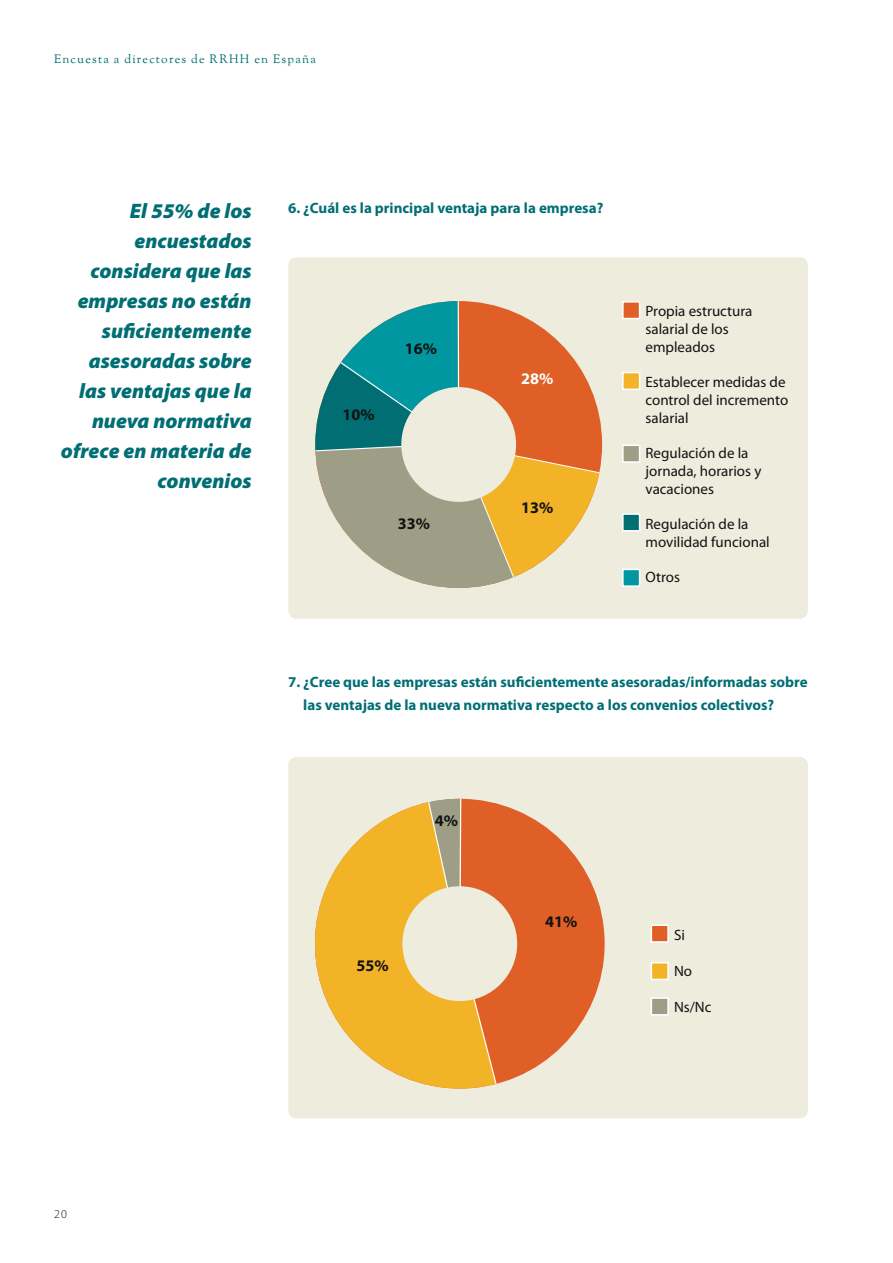
<style>
.page{position:relative;width:893px;height:1263px;background:#fff}
.page>*{position:absolute;margin:0;border:0;box-sizing:border-box;transform-origin:0 0}
.t1{font:italic 900 21px/30px "Myriad Pro";color:#006e73;text-align:right}
.t2{font:700 16.2px "Myriad Pro";color:#121212}
.t3{font:700 16.2px "Myriad Pro";color:#fff}
.t4{font:15px/18px "Myriad Pro";color:#121212}
.t5{font:700 15px/22.5px "Myriad Pro";color:#006e73}
.t6{font:12px "Goudy St M";letter-spacing:.1em;color:#006e73}
.t7{font:300 12px "Myriad Pro";color:#121212}
</style>
<div class="page">
<div style="left:288px;top:257px;width:520px;height:362px;background:#edecdd;border-radius:9px"></div>
<svg style="left:315px;top:301px;width:287px;height:287px"></svg>
<div style="left:401px;top:387px;width:115px;height:115px;background:#edecdd;border-radius:50%"></div>
<div style="left:622px;top:301px;width:18px;height:18px;background:#e05f26;border:2px solid #fff"></div>
<div style="left:622px;top:372px;width:18px;height:18px;background:#f2b327;border:2px solid #fff"></div>
<div style="left:622px;top:444px;width:18px;height:19px;background:#9e9e87;border:2px solid #fff"></div>
<div style="left:622px;top:569px;width:18px;height:18px;background:#0097a0;border:2px solid #fff"></div>
<div style="left:622px;top:513px;width:18px;height:18px;background:#006e73;border:2px solid #fff"></div>
<div style="left:288px;top:757px;width:520px;height:361px;background:#edecdd;border-radius:9px"></div>
<div style="left:315px;top:799px;width:290px;height:289px;background:#e05f26;border-radius:50%"></div>
<svg style="left:315px;top:799px;width:203px;height:289px"></svg>
<div style="left:651px;top:924px;width:18px;height:19px;background:#e05f26;border:2px solid #fff"></div>
<div style="left:651px;top:962px;width:18px;height:18px;background:#f2b327;border:2px solid #fff"></div>
<div style="left:651px;top:997px;width:18px;height:18px;background:#9e9e87;border:2px solid #fff"></div>
<div style="left:402px;top:886px;width:115px;height:115px;background:#edecdd;border-radius:50%"></div>
<p class="t6" style="left:54px;top:52px;width:263px">Encuesta a directores de RRHH en España</p>
<h1 class="t1" style="left:61px;top:196px;width:192px">El 55% de los encuestados considera que las empresas no están suficientemente asesoradas sobre las ventajas que la nueva normativa ofrece en materia de convenios</h1>
<p class="t5" style="left:288px;top:196px;width:317px">6. ¿Cuál es la principal ventaja para la empresa?</p>
<p class="t2" style="left:342px;top:404px;width:34px">10%</p>
<p class="t2" style="left:405px;top:338px;width:34px">16%</p>
<p class="t2" style="left:398px;top:513px;width:34px">33%</p>
<p class="t3" style="left:521px;top:368px;width:34px">28%</p>
<p class="t2" style="left:521px;top:497px;width:34px">13%</p>
<p class="t4" style="left:645px;top:301px;width:108px">Propia estructura salarial de los empleados</p>
<p class="t4" style="left:645px;top:372px;width:144px">Establecer medidas de control del incremento salarial</p>
<p class="t4" style="left:645px;top:443px;width:117px">Regulación de la jornada, horarios y vacaciones</p>
<p class="t4" style="left:645px;top:514px;width:126px">Regulación de la movilidad funcional</p>
<p class="t4" style="left:645px;top:567px;width:36px">Otros</p>
<p class="t5" style="left:303px;top:671px;width:506px;text-indent:-15px">7. ¿Cree que las empresas están suficientemente asesoradas/informadas sobre las ventajas de la nueva normativa respecto a los convenios colectivos?</p>
<p class="t7" style="left:54px;top:1207px;width:14px">20</p>
<p class="t2" style="left:435px;top:810px;width:25px">4%</p>
<p class="t2" style="left:356px;top:955px;width:34px">55%</p>
<p class="t2" style="left:545px;top:911px;width:34px">41%</p>
<p class="t4" style="left:674px;top:926px;width:12px">Si</p>
<p class="t4" style="left:674px;top:962px;width:20px">No</p>
<p class="t4" style="left:674px;top:998px;width:39px">Ns/Nc</p>
</div>
